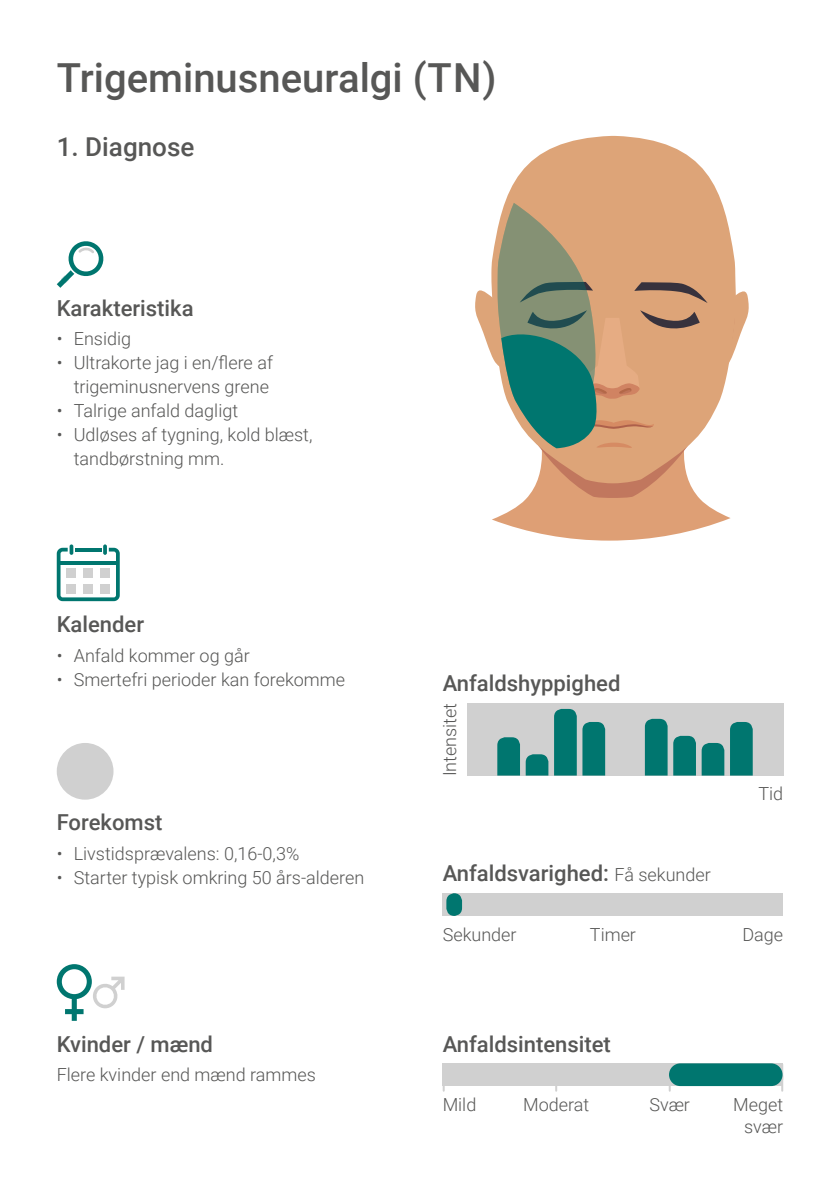
<style>
.page{position:relative;width:840px;height:1191px;background:#fff}
.page>*{position:absolute;margin:0;border:0;box-sizing:border-box;transform-origin:0 0}
.t1{font:500 40px "Roboto";color:#575756}
.t2{font:500 26px "Roboto";color:#575756}
.t3{font:500 22px "Roboto";color:#575756}
.t4{font:300 18px/24px "Roboto";color:#575756;text-align:right}
.s1{font-weight:300;font-size:18px}
</style>
<div class="page">
<div style="left:442px;top:893px;width:340px;height:23px;background:#d0d0d0"></div>
<div style="left:446px;top:893px;width:16px;height:23px;background:#00766f;border-radius:8px"></div>
<svg style="left:57px;top:544px;width:63px;height:57px"></svg>
<svg style="left:103px;top:544px;width:4px;height:11px"></svg>
<svg style="left:505px;top:136px;width:217px;height:67px;fill:#dda478"></svg>
<svg style="left:475px;top:203px;width:274px;height:337px"></svg>
<div style="left:466px;top:703px;width:316px;height:72px;background:#d0d0d0"></div>
<div style="left:442px;top:1063px;width:340px;height:23px;background:#d0d0d0"></div>
<div style="left:668px;top:1063px;width:114px;height:23px;background:#00766f;border-radius:11px"></div>
<svg style="left:497px;top:737px;width:22px;height:38px"></svg>
<svg style="left:644px;top:719px;width:23px;height:56px"></svg>
<svg style="left:673px;top:736px;width:22px;height:39px"></svg>
<svg style="left:525px;top:709px;width:51px;height:66px"></svg>
<svg style="left:582px;top:722px;width:22px;height:53px"></svg>
<svg style="left:701px;top:722px;width:51px;height:53px"></svg>
<svg style="left:57px;top:241px;width:47px;height:47px"></svg>
<div style="left:57px;top:743px;width:56px;height:56px;background:#d0d0d0;border-radius:28px"></div>
<svg style="left:57px;top:964px;width:67px;height:56px"></svg>
<h1 class="t1" style="left:57px;top:50px;width:441px">Trigeminusneuralgi (TN)</h1>
<h2 class="t2" style="left:57px;top:128px;width:139px">1. Diagnose</h2>
<p class="t3" style="left:57px;top:292px;width:138px">Karakteristika</p>
<p class="t4" style="left:57px;top:326px;width:76px">• Ensidig</p>
<p class="t4" style="left:57px;top:350px;width:217px">• Ultrakorte jag i en/flere af trigeminusnervens grene</p>
<p class="t4" style="left:57px;top:398px;width:183px">• Talrige anfald dagligt</p>
<p class="t4" style="left:74px;top:422px;width:240px;text-align:left;text-indent:-17px">• Udløses af tygning, kold blæst, tandbørstning mm.</p>
<p class="t3" style="left:57px;top:608px;width:89px">Kalender</p>
<p class="t4" style="left:57px;top:642px;width:194px">• Anfald kommer og går</p>
<p class="t4" style="left:57px;top:666px;width:290px">• Smertefri perioder kan forekomme</p>
<p class="t3" style="left:57px;top:807px;width:107px">Forekomst</p>
<p class="t4" style="left:57px;top:841px;width:244px">• Livstidsprævalens: 0,16-0,3%</p>
<p class="t4" style="left:57px;top:865px;width:309px">• Starter typisk omkring 50 års-alderen</p>
<p class="t3" style="left:57px;top:1028px;width:158px">Kvinder / mænd</p>
<p class="t4" style="left:57px;top:1062px;width:260px">Flere kvinder end mænd rammes</p>
<p class="t3" style="left:442px;top:668px;width:179px">Anfaldshyppighed</p>
<p class="t4" style="left:437px;top:776px;width:75px;rotate:-90deg">Intensitet</p>
<p class="t3" style="left:442px;top:858px;width:269px">Anfaldsvarighed: <span class="s1">Få sekunder</span></p>
<p class="t4" style="left:758px;top:781px;width:26px">Tid</p>
<p class="t4" style="left:442px;top:921px;width:75px">Sekunder</p>
<p class="t4" style="left:589px;top:921px;width:48px">Timer</p>
<p class="t4" style="left:742px;top:921px;width:42px">Dage</p>
<p class="t3" style="left:442px;top:1028px;width:170px">Anfaldsintensitet</p>
<p class="t4" style="left:442px;top:1091px;width:35px">Mild</p>
<p class="t4" style="left:649px;top:1091px;width:42px">Svær</p>
<p class="t4" style="left:732px;top:1092px;width:51px;line-height:22px">Meget svær</p>
<p class="t4" style="left:523px;top:1091px;width:68px">Moderat</p>
</div>
